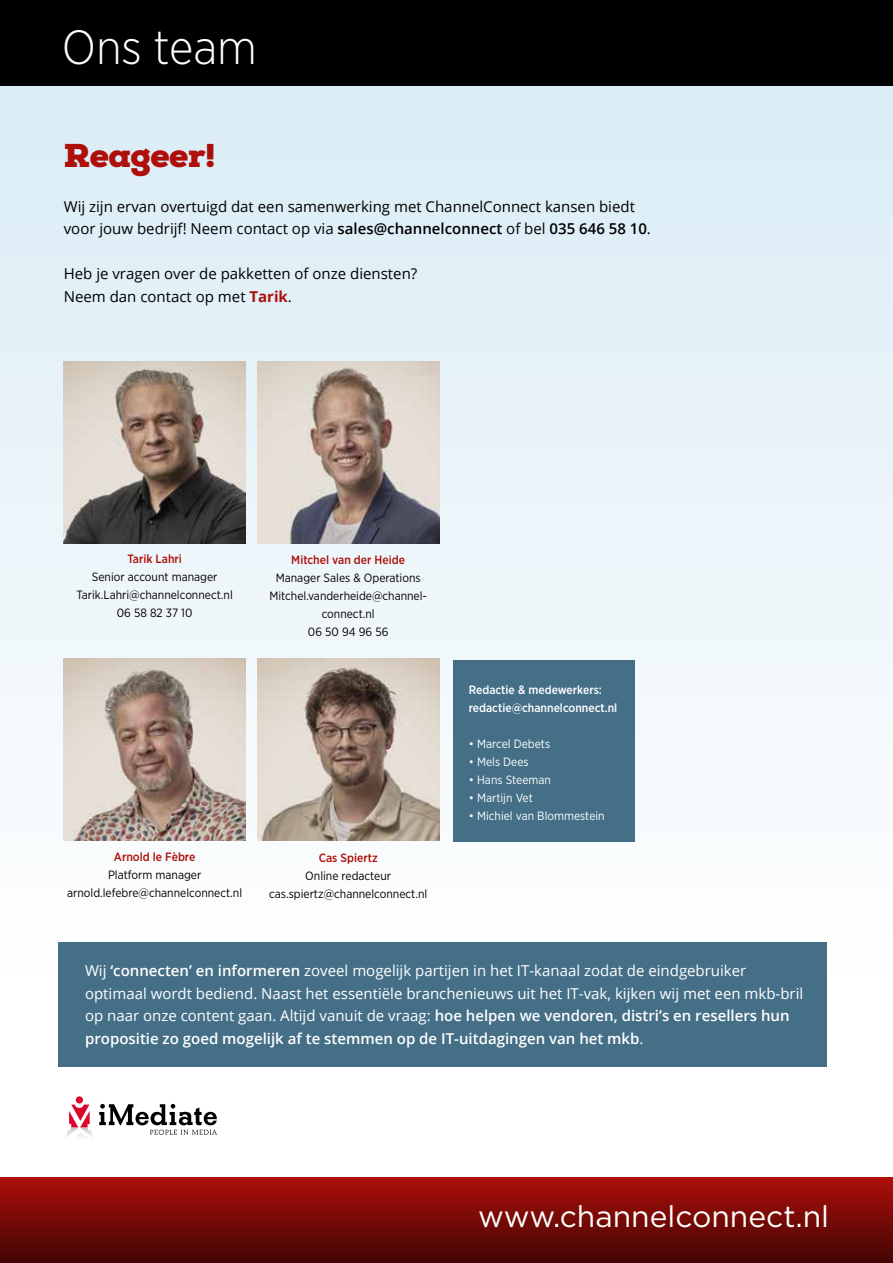
<style>
.page{position:relative;width:893px;height:1263px;background:#fff}
.page>*{position:absolute;margin:0;border:0;box-sizing:border-box;transform-origin:0 0}
.t1{font:300 48px "Gotham Narrow";color:#fff}
.t2{font:900 33px "Nexa Slab";letter-spacing:-.015em;color:#ae0f0a}
.t3{font:30px "Gotham";color:#fff}
.t4{font:15px/22.5px "Open Sans";color:#fff}
.t5{font:15px/22.5px "Open Sans";color:#000}
.t6{font:12px/18px "Gotham Narrow";color:#000;text-align:center}
.t7{font:12px "Gotham Narrow";color:#fff}
.t8{font:500 12px "Gotham Narrow";color:#ae0f0a}
.t9{font:500 12px/18px "Gotham Narrow";color:#fff}
.s1{font-weight:600}
.s2{font-weight:700;color:#ae0f0a}
</style>
<div class="page">
<div style="left:0;top:1178px;width:893px;height:85px;background:linear-gradient(to bottom,#ac0e09,#400503)"></div>
<div style="left:0;top:0;width:893px;height:85px;background:#000"></div>
<div style="left:0;top:86px;width:893px;height:891px;background:linear-gradient(to bottom,#daecf5,#fefefe)"></div>
<img style="left:64px;top:659px;width:182px;height:182px">
<img style="left:257px;top:361px;width:182px;height:182px">
<img style="left:64px;top:361px;width:182px;height:182px">
<img style="left:257px;top:659px;width:182px;height:182px">
<div style="left:453px;top:660px;width:182px;height:182px;background:#456f87"></div>
<div style="left:59px;top:942px;width:768px;height:125px;background:#456f87"></div>
<div style="left:76px;top:1096px;width:7px;height:7px;background:#dd052b;border-radius:50%"></div>
<svg style="left:66px;top:1104px;width:151px;height:33px"></svg>
<h1 class="t1" style="left:62px;top:17px;width:197px">Ons team</h1>
<h2 class="t2" style="left:64px;top:134px;width:153px">Reageer!</h2>
<p class="t5" style="left:64px;top:195px;width:589px">Wij zijn ervan overtuigd dat een samenwerking met ChannelConnect kansen biedt voor jouw bedrijf! Neem contact op via <span class="s1">sales@channelconnect</span> of bel <span class="s1">035 646 58 10</span>.</p>
<p class="t5" style="left:64px;top:262px;width:355px">Heb je vragen over de pakketten of onze diensten?<br>Neem dan contact op met <span class="s2">Tarik</span>.</p>
<p class="t8" style="left:127px;top:551px;width:56px">Tarik Lahri</p>
<p class="t6" style="left:77px;top:568px;width:158px">Senior account manager<br>Tarik.Lahri@channelconnect.nl<br>06 58 82 37 10</p>
<p class="t8" style="left:291px;top:552px;width:115px">Mitchel van der Heide</p>
<p class="t6" style="left:269px;top:568px;width:159px">Manager Sales &amp; Operations<br>Mitchel.vanderheide@channel&shy;connect.nl<br>06 50 94 96 56</p>
<p class="t8" style="left:114px;top:849px;width:83px">Arnold le Fèbre</p>
<p class="t6" style="left:67px;top:866px;width:176px">Platform manager arnold.lefebre@channelconnect.nl</p>
<p class="t8" style="left:319px;top:850px;width:61px">Cas Spiertz</p>
<p class="t6" style="left:269px;top:866px;width:160px">Online redacteur cas.spiertz@channelconnect.nl</p>
<p class="t9" style="left:469px;top:681px;width:150px">Redactie &amp; medewerkers: redactie@channelconnect.nl</p>
<p class="t7" style="left:469px;top:737px;width:83px">• Marcel Debets</p>
<p class="t7" style="left:469px;top:755px;width:61px">• Mels Dees</p>
<p class="t7" style="left:469px;top:773px;width:84px">• Hans Steeman</p>
<p class="t7" style="left:469px;top:791px;width:66px">• Martijn Vet</p>
<p class="t7" style="left:469px;top:809px;width:137px">• Michiel van Blommestein</p>
<p class="t4" style="left:85px;top:959px;width:720px">Wij <span class="s1">‘connecten’ en informeren</span> zoveel mogelijk partijen in het IT-kanaal zodat de eindgebruiker optimaal wordt bediend. Naast het essentiële branchenieuws uit het IT-vak, kijken wij met een mkb-bril op naar onze content gaan. Altijd vanuit de vraag: <span class="s1">hoe helpen we vendoren, distri’s en resellers hun propositie zo goed mogelijk af te stemmen op de IT-uitdagingen van het mkb</span>.</p>
<h3 class="t3" style="left:478px;top:1197px;width:352px">www.channelconnect.nl</h3>
</div>
